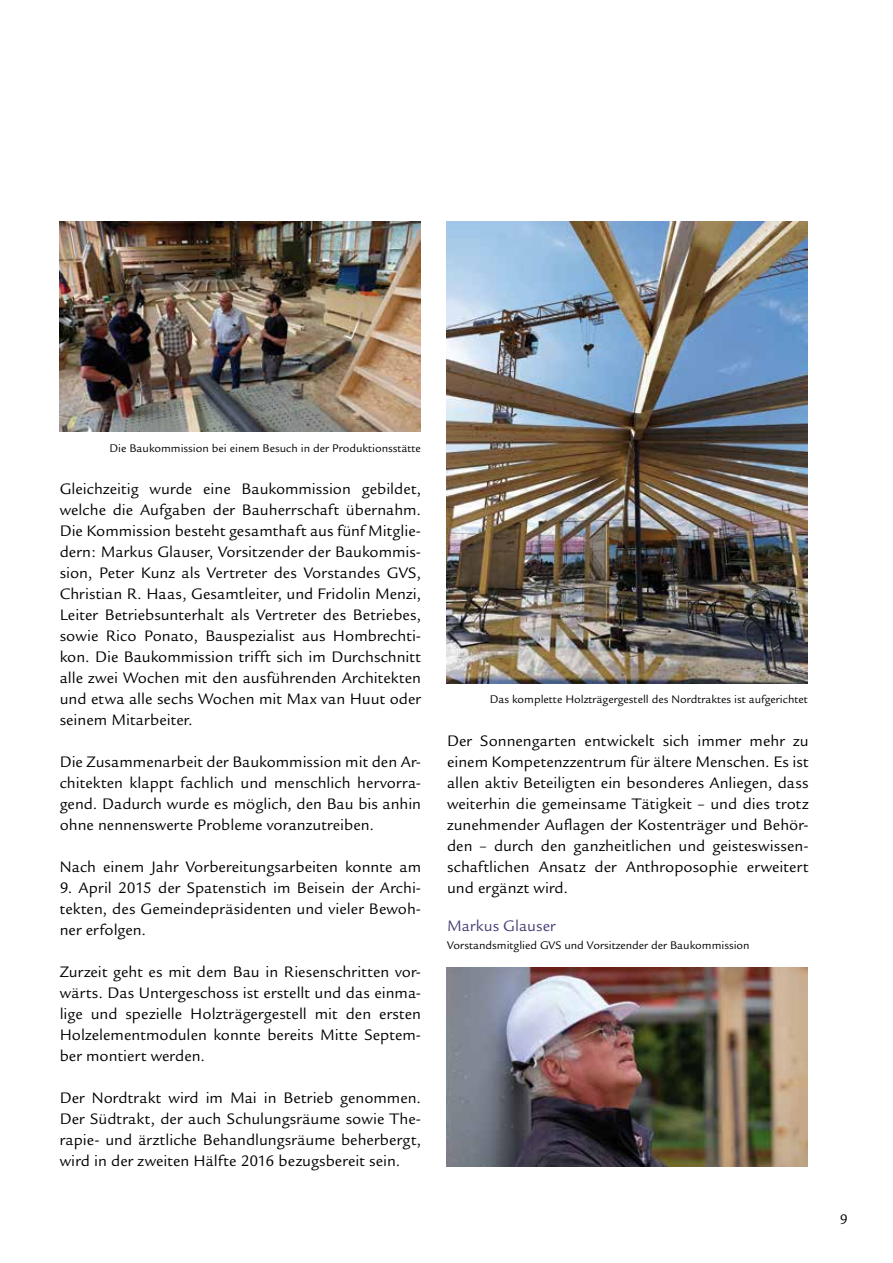
<style>
.page{position:relative;width:893px;height:1263px;background:#fff}
.page>*{position:absolute;margin:0;border:0;box-sizing:border-box;transform-origin:0 0}
.t1{font:16.5px/21px "Legacy Sans";letter-spacing:.005em;color:#000;text-align:justify}
.t2{font:16.5px "Legacy Sans";letter-spacing:.005em;color:#483e76}
.t3{font:15px "Legacy Sans";color:#000}
.t4{font:12px "Legacy Sans";color:#000}
</style>
<div class="page">
<img style="left:446px;top:968px;width:362px;height:198px">
<img style="left:60px;top:221px;width:361px;height:210px">
<img style="left:446px;top:221px;width:362px;height:462px">
<p class="t4" style="left:110px;top:442px;width:313px">Die Baukommission bei einem Besuch in der Produktionsstätte</p>
<p class="t1" style="left:60px;top:479px;width:363px">Gleichzeitig wurde eine Baukommission gebildet, welche die Aufgaben der Bauherrschaft übernahm.<br>Die Kommission besteht gesamthaft aus fünf Mitglie&shy;dern: Markus Glauser, Vorsitzender der Baukommis&shy;sion, Peter Kunz als Vertreter des Vorstandes GVS, Christian R. Haas, Gesamtleiter, und Fridolin Menzi, Leiter Betriebsunterhalt als Vertreter des Betriebes, sowie Rico Ponato, Bauspezialist aus Hombrechti&shy;kon. Die Baukommission trifft sich im Durchschnitt alle zwei Wochen mit den ausführenden Architekten und etwa alle sechs Wochen mit Max van Huut oder seinem Mitarbeiter.</p>
<p class="t1" style="left:60px;top:752px;width:363px">Die Zusammenarbeit der Baukommission mit den Ar&shy;chitekten klappt fachlich und menschlich hervorra&shy;gend. Dadurch wurde es möglich, den Bau bis anhin ohne nennenswerte Probleme voranzutreiben.</p>
<p class="t1" style="left:60px;top:857px;width:363px">Nach einem Jahr Vorbereitungsarbeiten konnte am</p>
<p class="t1" style="left:60px;top:878px;width:363px">9. April 2015 der Spatenstich im Beisein der Archi&shy;tekten, des Gemeindepräsidenten und vieler Bewoh&shy;ner erfolgen.</p>
<p class="t1" style="left:60px;top:962px;width:363px">Zurzeit geht es mit dem Bau in Riesenschritten vor&shy;wärts. Das Untergeschoss ist erstellt und das einma&shy;lige und spezielle Holzträgergestell mit den ersten Holzelementmodulen konnte bereits Mitte Septem&shy;ber montiert werden.</p>
<p class="t1" style="left:60px;top:1088px;width:363px">Der Nordtrakt wird im Mai in Betrieb genommen.<br>Der Südtrakt, der auch Schulungsräume sowie The&shy;rapie- und ärztliche Behandlungsräume beherbergt, wird in der zweiten Hälfte 2016 bezugsbereit sein.</p>
<p class="t4" style="left:490px;top:693px;width:320px">Das komplette Holzträgergestell des Nordtraktes ist aufgerichtet</p>
<p class="t1" style="left:447px;top:731px;width:363px">Der Sonnengarten entwickelt sich immer mehr zu einem Kompetenzzentrum für ältere Menschen. Es ist allen aktiv Beteiligten ein besonderes Anliegen, dass weiterhin die gemeinsame Tätigkeit – und dies trotz zunehmender Auflagen der Kostenträger und Behör&shy;den – durch den ganzheitlichen und geisteswissen&shy;schaftlichen Ansatz der Anthroposophie erweitert und ergänzt wird.</p>
<p class="t2" style="left:447px;top:917px;width:110px">Markus Glauser</p>
<p class="t4" style="left:447px;top:939px;width:304px">Vorstandsmitglied GVS und Vorsitzender der Baukommission</p>
<p class="t3" style="left:840px;top:1211px;width:10px">9</p>
</div>
